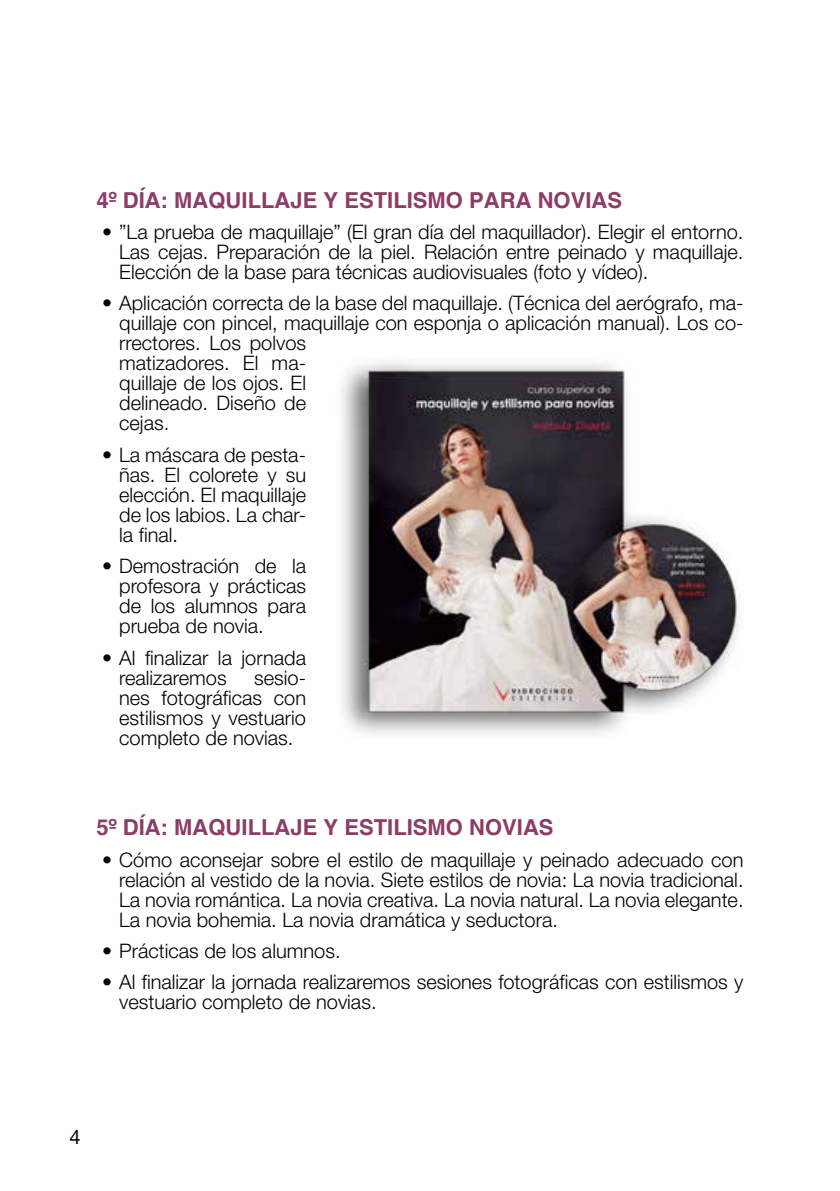
<style>
.page{position:relative;width:840px;height:1191px;background:#fff}
.page>*{position:absolute;margin:0;border:0;box-sizing:border-box;transform-origin:0 0}
.t1{font:700 22px "Helvetica";color:#8d3c66}
.t2{font:300 20px/20px "Helvetica Neue";color:#000;text-align:justify}
.t3{font:20px "Helvetica Neue";color:#000}
</style>
<div class="page">
<img style="left:341px;top:361px;width:399px;height:374px">
<p class="t1" style="left:96px;top:186px;width:527px">4º DÍA: MAQUILLAJE Y ESTILISMO PARA NOVIAS</p>
<p class="t2" style="left:119px;top:221px;width:625px;text-indent:-17px">• ”La prueba de maquillaje” (El gran día del maquillador). Elegir el entorno.<br>Las cejas. Preparación de la piel. Relación entre peinado y maquillaje.<br>Elección de la base para técnicas audiovisuales (foto y vídeo).</p>
<p class="t2" style="left:119px;top:293px;width:625px;text-align:left;text-indent:-17px">• Aplicación correcta de la base del maquillaje. (Técnica del aerógrafo, ma&shy;quillaje con pincel, maquillaje con esponja o aplicación manual). Los co&shy;rrectores. Los polvos<br>matizadores. El ma-<br>quillaje de los ojos. El<br>delineado. Diseño de<br>cejas.</p>
<p class="t2" style="left:119px;top:444px;width:188px;text-indent:-17px">• La máscara de pesta&shy;ñas. El colorete y su elección. El maquillaje de los labios. La char&shy;la final.</p>
<p class="t2" style="left:119px;top:555px;width:188px;text-indent:-17px">• Demostración de la profesora y prácticas de los alumnos para prueba de novia.</p>
<p class="t2" style="left:119px;top:647px;width:188px;text-indent:-17px">• Al finalizar la jornada realizaremos</p>
<p class="t2" style="left:119px;top:667px;width:188px;text-indent:135px">sesio&shy;nes fotográficas con estilismos y vestuario completo de novias.</p>
<p class="t1" style="left:96px;top:814px;width:458px">5º DÍA: MAQUILLAJE Y ESTILISMO NOVIAS</p>
<p class="t2" style="left:119px;top:849px;width:625px;text-indent:-17px">• Cómo aconsejar sobre el estilo de maquillaje y peinado adecuado con relación al vestido de la novia. Siete estilos de novia: La novia tradicional.<br>La novia romántica. La novia creativa. La novia natural. La novia elegante.<br>La novia bohemia. La novia dramática y seductora.</p>
<p class="t2" style="left:102px;top:940px;width:240px">• Prácticas de los alumnos.</p>
<p class="t2" style="left:119px;top:971px;width:625px;text-indent:-17px">• Al finalizar la jornada realizaremos sesiones fotográficas con estilismos y vestuario completo de novias.</p>
<p class="t3" style="left:69px;top:1125px;width:13px">4</p>
</div>
